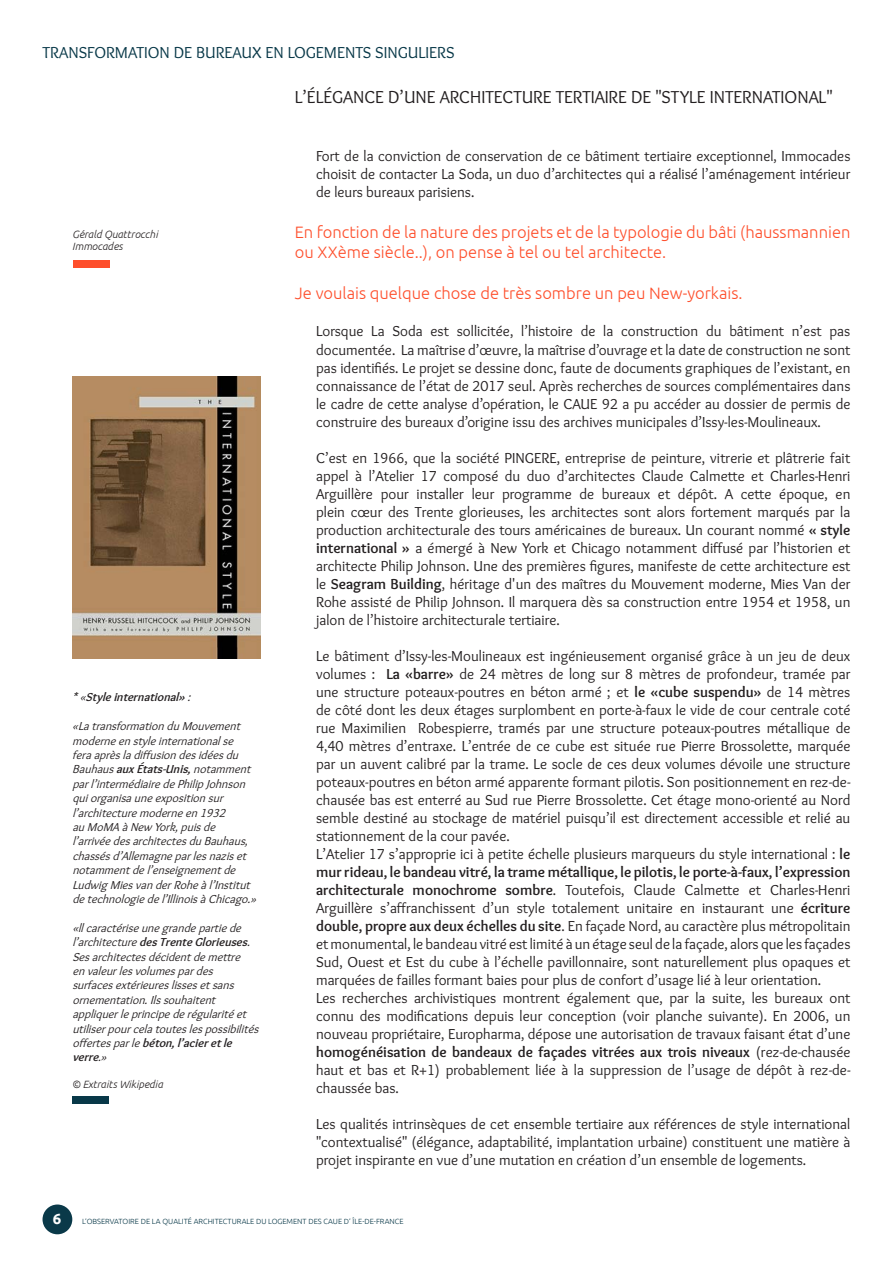
<style>
.page{position:relative;width:893px;height:1263px;background:#fff}
.page>*{position:absolute;margin:0;border:0;box-sizing:border-box;transform-origin:0 0}
.t1{font:18px "Overlock";color:#231f20}
.Citation_pro{font:300 16.5px/19.8px "Ubuntu";color:#fe4e2b}
.t2{font:16.5px "Overlock";color:#083848}
.Texte_classique{font:15px/18px "Overlock";color:#231f20;text-align:justify}
.t3{font:700 15px "Ubuntu";color:#fff}
.Légende_photo{font:italic 12px/14.4px "Overlock";color:#231f20}
.Légende_photo-2{font:italic 700 12px "Overlock";color:#231f20}
.Légende_photo-3{font:italic 300 10.5px "Ubuntu";color:#231f20}
.t4{font:300 7.5px "Ubuntu";color:#083848}
.s1{font-weight:400}
.s2{font-weight:700}
</style>
<div class="page">
<div style="left:43px;top:1204px;width:29px;height:30px;background:#0a3949;border-radius:50%"></div>
<div style="left:73px;top:260px;width:37px;height:8px;background:#fe4e2b"></div>
<div style="left:72px;top:1096px;width:36px;height:7px;background:#083848"></div>
<img style="left:72px;top:377px;width:188px;height:282px">
<p class="t2" style="left:43px;top:44px;width:414px">TRANSFORMATION DE BUREAUX EN LOGEMENTS SINGULIERS</p>
<p class="t1" style="left:295px;top:87px;width:539px">L’ÉLÉGANCE D’UNE ARCHITECTURE TERTIAIRE DE "STYLE INTERNATIONAL"</p>
<p class="Légende_photo-3" style="left:72px;top:228px;width:87px">Gérald Quattrocchi</p>
<p class="Légende_photo-3" style="left:72px;top:240px;width:52px">Immocades</p>
<p class="Légende_photo-2" style="left:72px;top:690px;width:123px"><span class="s1">*«</span>Sty leinternational»<span class="s1">:</span></p>
<p class="Légende_photo" style="left:72px;top:719px;width:189px">«LatransformationduMouvement moderneenstyleinternationalse feraaprèsladiffusiondesidéesdu Bauhaus<span class="s2">auxÉtats-Unis,</span>notamment parl’intermédiairedePhilipJohnson quiorganisauneexpositionsur l’architecturemoderneen1932 auMoMAàNew York,puisde l’arrivéedesarchitectesduBauhaus, chassésd’Allemagneparlesnaziset notammentdel’enseignementde LudwigMiesvanderRoheàl’Institut detechnologiedel’IllinoisàChicago.»</p>
<p class="Légende_photo" style="left:72px;top:921px;width:191px">«llcaractériseunegrandepartiede l’architecture<span class="s2">desTrenteGlorieuses</span>.<br>Sesarchitectesdécidentdemettre envaleurlesvolumespardes surfacesextérieureslissesetsans ornementation.Ilssouhaitent appliquerleprincipederégularitéet utiliserpourcelatouteslespossibilités offertesparle<span class="s2">béton,l’acieretle verre</span>.»</p>
<p class="Légende_photo-3" style="left:72px;top:1078px;width:92px">© Extraits Wikipedia</p>
<p class="Texte_classique" style="left:316px;top:147px;width:536px">Fort de la conviction de conservation de ce bâtiment tertiaire exceptionnel, Immocades choisit de contacter La Soda, un duo d’architectes qui a réalisé l’aménagement intérieur de leurs bureaux parisiens.</p>
<p class="Citation_pro" style="left:295px;top:222px;width:557px">En fonction de la nature des projets et de la typologie du bâti (haussmannien ou XXème siècle..), on pense à tel ou tel architecte.</p>
<p class="Citation_pro" style="left:295px;top:282px;width:449px">Je voulais quelque chose de très sombre un peu New-yorkais.</p>
<p class="Texte_classique" style="left:316px;top:323px;width:536px">Lorsque La Soda est sollicitée, l’histoire de la construction du bâtiment n’est pas documentée. La maîtrise d’œuvre, la maîtrise d’ouvrage et la date de construction ne sont pas identifiés. Le projet se dessine donc, faute de documents graphiques de l’existant, en connaissance de l’état de 2017 seul. Après recherches de sources complémentaires dans le cadre de cette analyse d’opération, le CAUE 92 a pu accéder au dossier de permis de construire des bureaux d’origine issu des archives municipales d’Issy-les-Moulineaux.</p>
<p class="Texte_classique" style="left:316px;top:449px;width:536px">C’est en 1966, que la société PINGERE, entreprise de peinture, vitrerie et plâtrerie fait appel à l’Atelier 17 composé du duo d’architectes Claude Calmette et Charles-Henri Arguillère pour installer leur programme de bureaux et dépôt. A cette époque, en plein cœur des Trente glorieuses, les architectes sont alors fortement marqués par la production architecturale des tours américaines de bureaux. Un courant nommé <span class="s2">« style international »</span> a émergé à New York et Chicago notamment diffusé par l’historien et architecte Philip Johnson. Une des premières figures, manifeste de cette architecture est le <span class="s2">Seagram Building</span>, héritage d'un des maîtres du Mouvement moderne, Mies Van der Rohe assisté de Philip Johnson. Il marquera dès sa construction entre 1954 et 1958, un jalon de l’histoire architecturale tertiaire.</p>
<p class="Texte_classique" style="left:316px;top:647px;width:536px">Le bâtiment d’Issy-les-Moulineaux est ingénieusement organisé grâce à un jeu de deux volumes : <span class="s2">La «barre»</span> de 24 mètres de long sur 8 mètres de profondeur, tramée par une structure poteaux-poutres en béton armé ; et <span class="s2">le «cube suspendu»</span> de 14 mètres de côté dont les deux étages surplombent en porte-à-faux le vide de cour centrale coté rue Maximilien Robespierre, tramés par une structure poteaux-poutres métallique de 4,40 mètres d’entraxe. L’entrée de ce cube est située rue Pierre Brossolette, marquée par un auvent calibré par la trame. Le socle de ces deux volumes dévoile une structure poteaux-poutres en béton armé apparente formant pilotis. Son positionnement en rez-de&shy;chausée bas est enterré au Sud rue Pierre Brossolette. Cet étage mono-orienté au Nord semble destiné au stockage de matériel puisqu’il est directement accessible et relié au stationnement de la cour pavée.</p>
<p class="Texte_classique" style="left:316px;top:845px;width:536px">L’Atelier 17 s’approprie ici à petite échelle plusieurs marqueurs du style international : <span class="s2">le mur rideau, le bandeau vitré, la trame métallique, le pilotis, le porte-à-faux, l’expression architecturale monochrome sombre</span>. Toutefois, Claude Calmette et Charles-Henri Arguillère s’affranchissent d’un style totalement unitaire en instaurant une <span class="s2">écriture double, propre aux deux échelles du site</span>. En façade Nord, au caractère plus métropolitain et monumental, le bandeau vitré est limité à un étage seul de la façade, alors que les façades Sud, Ouest et Est du cube à l’échelle pavillonnaire, sont naturellement plus opaques et marquées de failles formant baies pour plus de confort d’usage lié à leur orientation.</p>
<p class="Texte_classique" style="left:316px;top:989px;width:536px">Les recherches archivistiques montrent également que, par la suite, les bureaux ont connu des modifications depuis leur conception (voir planche suivante). En 2006, un nouveau propriétaire, Europharma, dépose une autorisation de travaux faisant état d’une <span class="s2">homogénéisation de bandeaux de façades vitrées aux trois niveaux</span> (rez-de-chausée haut et bas et R+1) probablement liée à la suppression de l’usage de dépôt à rez-de&shy;chaussée bas.</p>
<p class="Texte_classique" style="left:316px;top:1115px;width:536px">Les qualités intrinsèques de cet ensemble tertiaire aux références de style international "contextualisé" (élégance, adaptabilité, implantation urbaine) constituent une matière à projet inspirante en vue d’une mutation en création d’un ensemble de logements.</p>
<p class="t3" style="left:53px;top:1210px;width:10px">6</p>
<p class="t4" style="left:82px;top:1217px;width:323px">L’OBSERVATOIRE DE LA QUALITÉ ARCHITECTURALE DU LOGEMENT DES CAUE D’ ÎLE-DE-FRANCE</p>
</div>
